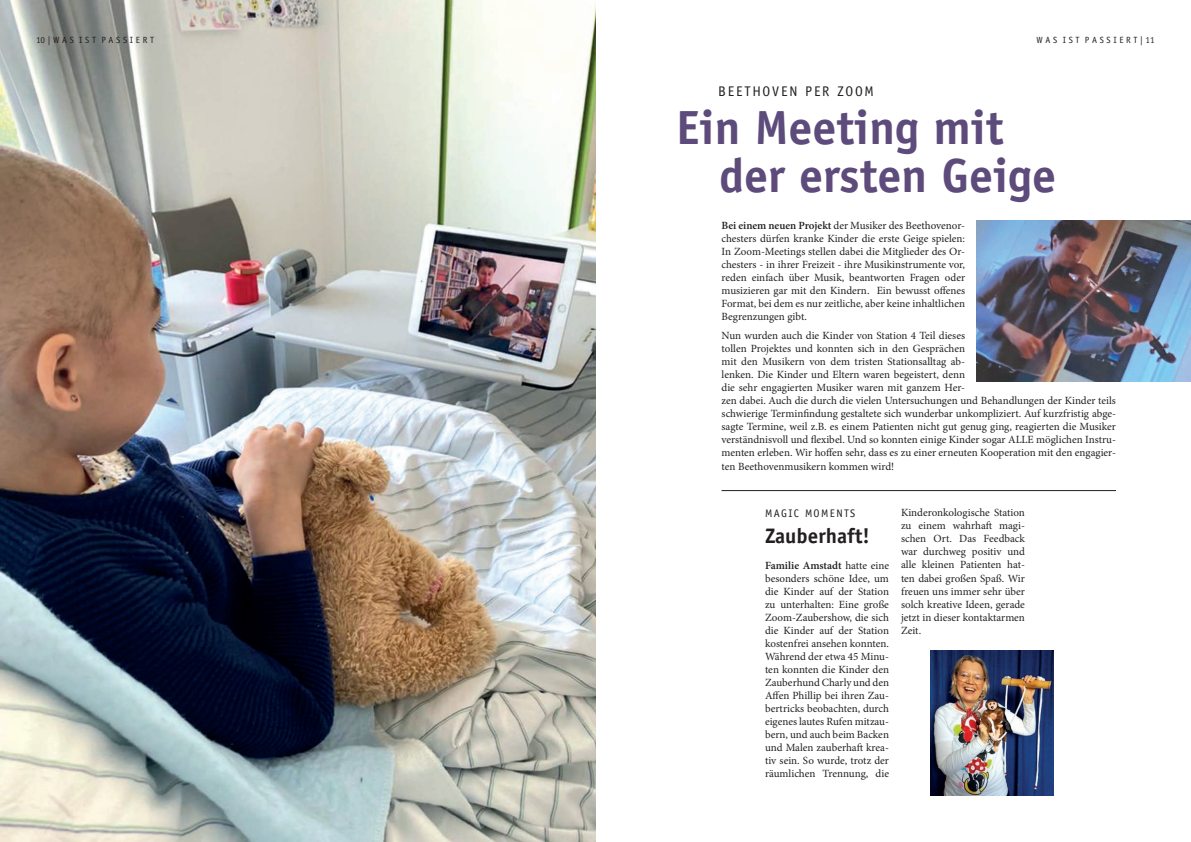
<style>
.page{position:relative;width:1191px;height:842px;background:#fff}
.page>*{position:absolute;margin:0;border:0;box-sizing:border-box;transform-origin:0 0}
.t1{font:700 48px/48px "Officina Sans";color:#5d4b7b}
.t2{font:700 21px "Officina Sans";color:#231f20}
.t3{font:14px "Officina Sans";letter-spacing:.13em;color:#231f20}
.t4{font:11px/13px "Minion Pro";color:#231f20;text-align:justify}
.t5{font:11px "Officina Sans";letter-spacing:.13em;color:#231f20}
.t6{font:9px "Officina Sans";color:#231f20}
.s1{font-weight:600}
</style>
<div class="page">
<img style="left:0;top:0;width:595px;height:842px">
<img style="left:976px;top:221px;width:215px;height:161px">
<img style="left:931px;top:651px;width:122px;height:144px">
<hr style="left:721px;top:490px;width:395px;height:1px;background:#231f20">
<p class="t6" style="left:36px;top:34px;width:120px">10 | W A S I S T P A S S I E R T</p>
<p class="t6" style="left:1036px;top:34px;width:120px">W A S I S T P A S S I E R T | 11</p>
<p class="t3" style="left:718px;top:83px;width:157px">BEETHOVEN PER ZOOM</p>
<h1 class="t1" style="left:719px;top:103px;width:338px;text-indent:-43px">Ein Meeting mit der ersten Geige</h1>
<p class="t4" style="left:721px;top:219px;width:245px"><span class="s1">Bei einem neuen Projekt</span> der Musiker des Beethovenor&shy;chesters dürfen kranke Kinder die erste Geige spielen:<br>In Zoom-Meetings stellen dabei die Mitglieder des Or&shy;chesters - in ihrer Freizeit - ihre Musikinstrumente vor, reden einfach über Musik, beantworten Fragen oder musizieren gar mit den Kindern. Ein bewusst offenes Format, bei dem es nur zeitliche, aber keine inhaltlichen Begrenzungen gibt.</p>
<p class="t4" style="left:721px;top:329px;width:396px;text-align:left">Nun wurden auch die Kinder von Station 4 Teil dieses<br>tollen Projektes und konnten sich in den Gesprächen<br>mit den Musikern von dem tristen Stationsalltag ab-<br>lenken. Die Kinder und Eltern waren begeistert, denn<br>die sehr engagierten Musiker waren mit ganzem Her-<br>zen dabei. Auch die durch die vielen Untersuchungen und Behandlungen der Kinder teils schwierige Terminfindung gestaltete sich wunderbar unkompliziert. Auf kurzfristig abge&shy;sagte Termine, weil z.B. es einem Patienten nicht gut genug ging, reagierten die Musiker verständnisvoll und flexibel. Und so konnten einige Kinder sogar ALLE möglichen Instru&shy;menten erleben. Wir hoffen sehr, dass es zu einer erneuten Kooperation mit den engagier-</p>
<p class="t4" style="left:721px;top:460px;width:174px">ten Beethovenmusikern kommen wird!</p>
<p class="t5" style="left:765px;top:507px;width:92px">MAGIC MOMENTS</p>
<h2 class="t2" style="left:765px;top:523px;width:106px">Zauberhaft!</h2>
<p class="t4" style="left:765px;top:559px;width:125px"><span class="s1">Familie Amstadt</span> hatte eine besonders schöne Idee, um die Kinder auf der Station zu unterhalten: Eine große Zoom-Zaubershow, die sich die Kinder auf der Station kostenfrei ansehen konnten.<br>Während der etwa 45 Minu&shy;ten konnten die Kinder den Zauberhund Charly und den Affen Phillip bei ihren Zau&shy;bertricks beobachten, durch eigenes lautes Rufen mitzau&shy;bern, und auch beim Backen und Malen zauberhaft krea&shy;tiv sein. So wurde, trotz der räumlichen Trennung, die</p>
<p class="t4" style="left:901px;top:506px;width:125px">Kinderonkologische Station zu einem wahrhaft magi&shy;schen Ort. Das Feedback war durchweg positiv und alle kleinen Patienten hat&shy;ten dabei großen Spaß. Wir freuen uns immer sehr über solch kreative Ideen, gerade jetzt in dieser kontaktarmen Zeit.</p>
</div>
